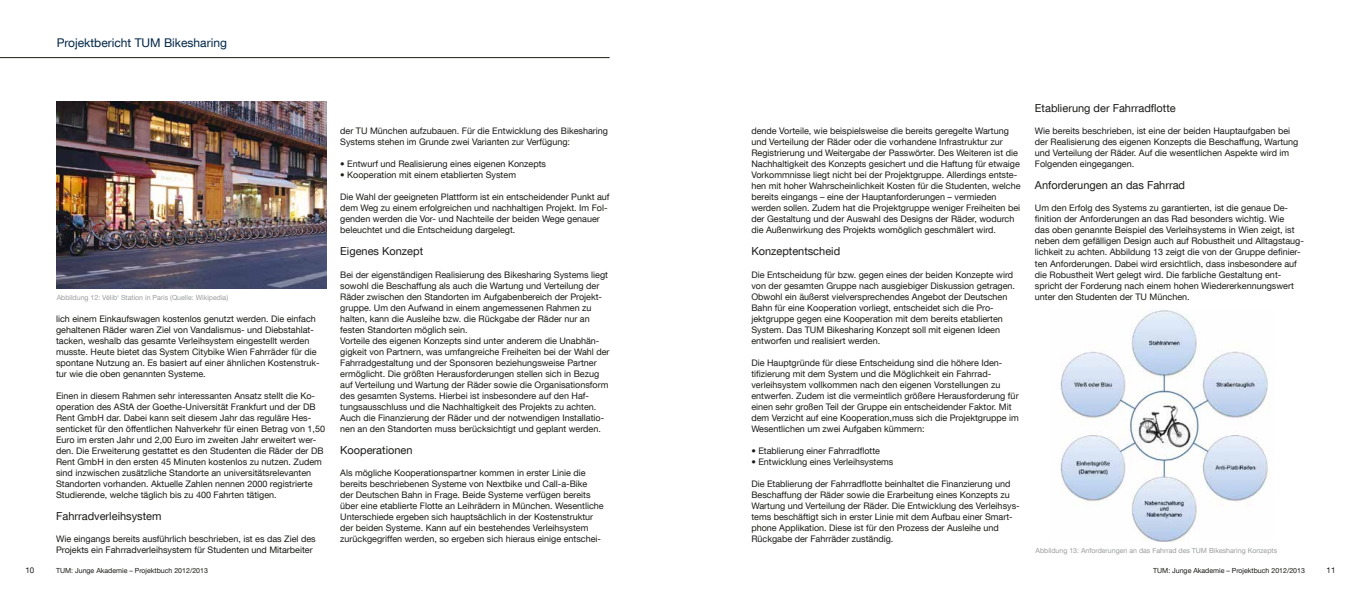
<style>
.page{position:relative;width:1361px;height:596px;background:#fff}
.page>*{position:absolute;margin:0;border:0;box-sizing:border-box;transform-origin:0 0}
.t1{font:12px "TUM Neue Helvetica";color:#002646}
.t2{font:11px "TUM Neue Helvetica";color:#1a1a18}
.t3{font:9px/11px "TUM Neue Helvetica";color:#1a1a18}
.t4{font:8px "TUM Neue Helvetica";color:#1a1a18}
.t5{font:7px "TUM Neue Helvetica";color:#9c9d9d}
.t6{font:7px "TUM Neue Helvetica";color:#1a1a18}
</style>
<div class="page">
<img style="left:1060px;top:310px;width:210px;height:230px">
<hr style="left:0;top:57px;width:609px;height:1px;background:#1a1a18">
<img style="left:57px;top:101px;width:269px;height:187px">
<h1 class="t1" style="left:57px;top:36px;width:172px">Projektbericht TUM Bikesharing</h1>
<p class="t5" style="left:57px;top:292px;width:173px">Abbildung 12: Vélib‘ Station in Paris (Quelle: Wikipedia)</p>
<p class="t3" style="left:56px;top:312px;width:265px">lich einem Einkaufswagen kostenlos genutzt werden. Die einfach gehaltenen Räder waren Ziel von Vandalismus- und Diebstahlat&shy;tacken, weshalb das gesamte Verleihsystem eingestellt werden musste. Heute bietet das System Citybike Wien Fahrräder für die spontane Nutzung an. Es basiert auf einer ähnlichen Kostenstruk&shy;tur wie die oben genannten Systeme.</p>
<p class="t3" style="left:56px;top:389px;width:270px">Einen in diesem Rahmen sehr interessanten Ansatz stellt die Ko&shy;operation des AStA der Goethe-Universität Frankfurt und der DB Rent GmbH dar. Dabei kann seit diesem Jahr das reguläre Hes&shy;senticket für den öffentlichen Nahverkehr für einen Betrag von 1,50<br>Euro im ersten Jahr und 2,00 Euro im zweiten Jahr erweitert wer&shy;den. Die Erweiterung gestattet es den Studenten die Räder der DB Rent GmbH in den ersten 45 Minuten kostenlos zu nutzen. Zudem sind inzwischen zusätzliche Standorte an universitätsrelevanten Standorten vorhanden. Aktuelle Zahlen nennen 2000 registrierte Studierende, welche täglich bis zu 400 Fahrten tätigen.</p>
<p class="t2" style="left:56px;top:508px;width:107px">Fahrradverleihsystem</p>
<p class="t3" style="left:56px;top:532px;width:261px">Wie eingangs bereits ausführlich beschrieben, ist es das Ziel des<br>Projekts ein Fahrradverleihsystem für Studenten und Mitarbeiter</p>
<p class="t3" style="left:340px;top:125px;width:269px">der TU München aufzubauen. Für die Entwicklung des Bikesharing<br>Systems stehen im Grunde zwei Varianten zur Verfügung:</p>
<p class="t3" style="left:340px;top:158px;width:207px">• Entwurf und Realisierung eines eigenen Konzepts</p>
<p class="t3" style="left:340px;top:169px;width:177px">• Kooperation mit einem etablierten System</p>
<p class="t3" style="left:340px;top:191px;width:271px">Die Wahl der geeigneten Plattform ist ein entscheidender Punkt auf dem Weg zu einem erfolgreichen und nachhaltigen Projekt. Im Fol&shy;genden werden die Vor- und Nachteile der beiden Wege genauer beleuchtet und die Entscheidung dargelegt.</p>
<p class="t2" style="left:340px;top:244px;width:84px">Eigenes Konzept</p>
<p class="t3" style="left:340px;top:268px;width:271px">Bei der eigenständigen Realisierung des Bikesharing Systems liegt sowohl die Beschaffung als auch die Wartung und Verteilung der Räder zwischen den Standorten im Aufgabenbereich der Projekt&shy;gruppe. Um den Aufwand in einem angemessenen Rahmen zu halten, kann die Ausleihe bzw. die Rückgabe der Räder nur an festen Standorten möglich sein.<br>Vorteile des eigenen Konzepts sind unter anderem die Unabhän&shy;gigkeit von Partnern, was umfangreiche Freiheiten bei der Wahl der Fahrradgestaltung und der Sponsoren beziehungsweise Partner ermöglicht. Die größten Herausforderungen stellen sich in Bezug auf Verteilung und Wartung der Räder sowie die Organisationsform des gesamten Systems. Hierbei ist insbesondere auf den Haf&shy;tungsausschluss und die Nachhaltigkeit des Projekts zu achten.<br>Auch die Finanzierung der Räder und der notwendigen Installatio&shy;nen an den Standorten muss berücksichtigt und geplant werden.</p>
<p class="t2" style="left:340px;top:442px;width:74px">Kooperationen</p>
<p class="t3" style="left:340px;top:466px;width:265px">Als mögliche Kooperationspartner kommen in erster Linie die bereits beschriebenen Systeme von Nextbike und Call-a-Bike<br>der Deutschen Bahn in Frage. Beide Systeme verfügen bereits über eine etablierte Flotte an Leihrädern in München. Wesentliche Unterschiede ergeben sich hauptsächlich in der Kostenstruktur der beiden Systeme. Kann auf ein bestehendes Verleihsystem zurückgegriffen werden, so ergeben sich hieraus einige entschei-</p>
<p class="t3" style="left:751px;top:125px;width:271px">dende Vorteile, wie beispielsweise die bereits geregelte Wartung und Verteilung der Räder oder die vorhandene Infrastruktur zur Registrierung und Weitergabe der Passwörter. Des Weiteren ist die Nachhaltigkeit des Konzepts gesichert und die Haftung für etwaige Vorkommnisse liegt nicht bei der Projektgruppe. Allerdings entste&shy;hen mit hoher Wahrscheinlichkeit Kosten für die Studenten, welche bereits eingangs – eine der Hauptanforderungen – vermieden werden sollen. Zudem hat die Projektgruppe weniger Freiheiten bei der Gestaltung und der Auswahl des Designs der Räder, wodurch die Außenwirkung des Projekts womöglich geschmälert wird.</p>
<p class="t2" style="left:751px;top:244px;width:90px">Konzeptentscheid</p>
<p class="t3" style="left:751px;top:268px;width:265px">Die Entscheidung für bzw. gegen eines der beiden Konzepte wird von der gesamten Gruppe nach ausgiebiger Diskussion getragen.<br>Obwohl ein äußerst vielversprechendes Angebot der Deutschen Bahn für eine Kooperation vorliegt, entscheidet sich die Pro&shy;jektgruppe gegen eine Kooperation mit dem bereits etablierten System. Das TUM Bikesharing Konzept soll mit eigenen Ideen entworfen und realisiert werden.</p>
<p class="t3" style="left:751px;top:356px;width:269px">Die Hauptgründe für diese Entscheidung sind die höhere Iden&shy;tifizierung mit dem System und die Möglichkeit ein Fahrrad&shy;verleihsystem vollkommen nach den eigenen Vorstellungen zu entwerfen. Zudem ist die vermeintlich größere Herausforderung für einen sehr großen Teil der Gruppe ein entscheidender Faktor. Mit dem Verzicht auf eine Kooperation,muss sich die Projektgruppe im Wesentlichen um zwei Aufgaben kümmern:</p>
<p class="t3" style="left:751px;top:444px;width:130px">• Etablierung einer Fahrradflotte</p>
<p class="t3" style="left:751px;top:455px;width:144px">• Entwicklung eines Verleihsystems</p>
<p class="t3" style="left:751px;top:477px;width:270px">Die Etablierung der Fahrradflotte beinhaltet die Finanzierung und Beschaffung der Räder sowie die Erarbeitung eines Konzepts zu Wartung und Verteilung der Räder. Die Entwicklung des Verleihsys&shy;tems beschäftigt sich in erster Linie mit dem Aufbau einer Smart&shy;phone Applikation. Diese ist für den Prozess der Ausleihe und Rückgabe der Fahrräder zuständig.</p>
<p class="t2" style="left:1035px;top:101px;width:142px">Etablierung der Fahrradflotte</p>
<p class="t3" style="left:1035px;top:125px;width:265px">Wie bereits beschrieben, ist eine der beiden Hauptaufgaben bei der Realisierung des eigenen Konzepts die Beschaffung, Wartung und Verteilung der Räder. Auf die wesentlichen Aspekte wird im Folgenden eingegangen.</p>
<p class="t2" style="left:1035px;top:178px;width:152px">Anforderungen an das Fahrrad</p>
<p class="t3" style="left:1035px;top:202px;width:270px">Um den Erfolg des Systems zu garantierten, ist die genaue De&shy;finition der Anforderungen an das Rad besonders wichtig. Wie<br>das oben genannte Beispiel des Verleihsystems in Wien zeigt, ist neben dem gefälligen Design auch auf Robustheit und Alltagstaug&shy;lichkeit zu achten. Abbildung 13 zeigt die von der Gruppe definier&shy;ten Anforderungen. Dabei wird ersichtlich, dass insbesondere auf die Robustheit Wert gelegt wird. Die farbliche Gestaltung ent&shy;spricht der Forderung nach einem hohen Wiedererkennungswert unter den Studenten der TU München.</p>
<p class="t5" style="left:1035px;top:545px;width:243px">Abbildung 13: Anforderungen an das Fahrrad des TUM Bikesharing Konzepts</p>
<p class="t4" style="left:26px;top:565px;width:10px">10</p>
<p class="t6" style="left:56px;top:566px;width:153px">TUM: Junge Akademie – Projektbuch 2012/2013</p>
<p class="t6" style="left:1153px;top:566px;width:153px">TUM: Junge Akademie – Projektbuch 2012/2013</p>
<p class="t4" style="left:1326px;top:565px;width:10px">11</p>
</div>
